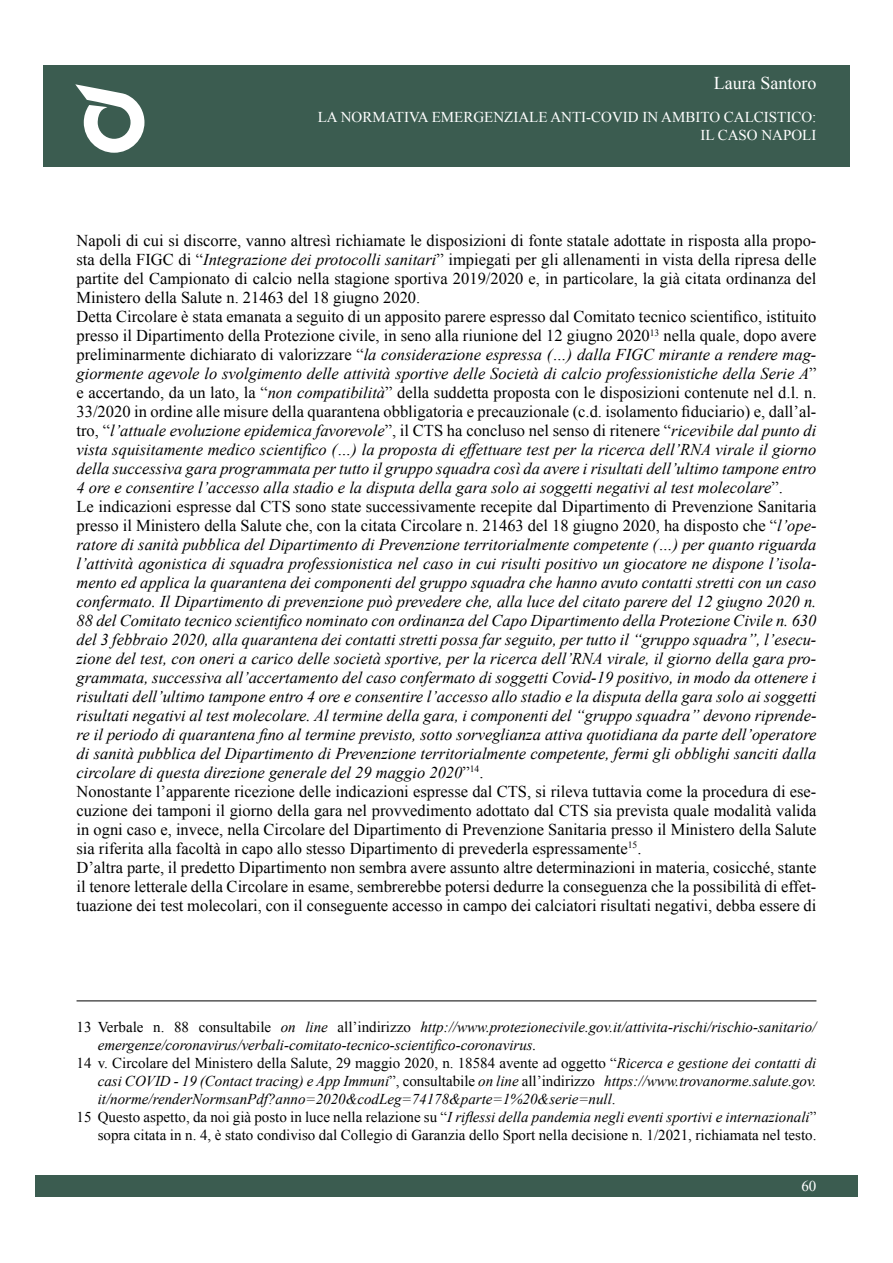
<style>
.page{position:relative;width:893px;height:1263px;background:#fff}
.page>*{position:absolute;margin:0;border:0;box-sizing:border-box;transform-origin:0 0}
.t1{font:18px "Times New Roman";color:#fff}
.t2{font:italic 16.5px/18.9px "Times New Roman";color:#000}
.t3{font:italic 15px "Times New Roman";color:#000}
.t4{font:15px "Times New Roman";color:#000}
.t5{font:15px/18px "Times New Roman";color:#fff;text-align:right}
.s1{font-style:normal}
.s2{font-style:italic}
</style>
<div class="page">
<div style="left:43px;top:65px;width:807px;height:102px;background:#3b5c50"></div>
<div style="left:35px;top:1175px;width:823px;height:22px;background:#3b5c50"></div>
<svg style="left:75px;top:84px;width:69px;height:69px"></svg>
<hr style="left:77px;top:1001px;width:739px;height:1px;background:#000">
<p class="t1" style="left:714px;top:71px;width:104px">Laura Santoro</p>
<p class="t5" style="left:318px;top:108px;width:500px">LA NORMATIVA EMERGENZIALE ANTI-COVID IN AMBITO CALCISTICO:<br>IL CASO NAPOLI</p>
<p class="t2" style="left:77px;top:231px;width:741px"><span class="s1">Napoli di cui si discorre, vanno altresì richiamate le disposizioni di fonte statale adottate in risposta alla propo&shy;sta della FIGC di “</span>Integrazione dei protocolli sanitari<span class="s1">” impiegati per gli allenamenti in vista della ripresa delle partite del Campionato di calcio nella stagione sportiva 2019/2020 e, in particolare, la già citata ordinanza del Ministero della Salute n. 21463 del 18 giugno 2020.<br>Detta Circolare è stata emanata a seguito di un apposito parere espresso dal Comitato tecnico scientifico, istituito presso il Dipartimento della Protezione civile, in seno alla riunione del 12 giugno 2020</span><sup>13</sup> <span class="s1">nella quale, dopo avere preliminarmente dichiarato di valorizzare “</span>la considerazione espressa (…) dalla FIGC mirante a rendere mag&shy;giormente agevole lo svolgimento delle attività sportive delle Società di calcio professionistiche della Serie A<span class="s1">” e accertando, da un lato, la “</span>non compatibilità<span class="s1">” della suddetta proposta con le disposizioni contenute nel d.l. n.<br>33/2020 in ordine alle misure della quarantena obbligatoria e precauzionale (c.d. isolamento fiduciario) e, dall’al&shy;tro, “</span>l’attuale evoluzione epidemica favorevole<span class="s1">”, il CTS ha concluso nel senso di ritenere “</span>ricevibile dal punto di vista squisitamente medico scientifico (…) la proposta di effettuare test per la ricerca dell’RNA virale il giorno della successiva gara programmata per tutto il gruppo squadra così da avere i risultati dell’ultimo tampone entro 4 ore e consentire l’accesso alla stadio e la disputa della gara solo ai soggetti negativi al test molecolare<span class="s1">”.<br>Le indicazioni espresse dal CTS sono state successivamente recepite dal Dipartimento di Prevenzione Sanitaria presso il Ministero della Salute che, con la citata Circolare n. 21463 del 18 giugno 2020, ha disposto che “</span>l’ope&shy;ratore di sanità pubblica del Dipartimento di Prevenzione territorialmente competente (…) per quanto riguarda l’attività agonistica di squadra professionistica nel caso in cui risulti positivo un giocatore ne dispone l’isola&shy;mento ed applica la quarantena dei componenti del gruppo squadra che hanno avuto contatti stretti con un caso confermato. Il Dipartimento di prevenzione può prevedere che, alla luce del citato parere del 12 giugno 2020 n.<br>88 del Comitato tecnico scientifico nominato con ordinanza del Capo Dipartimento della Protezione Civile n. 630 del 3 febbraio 2020, alla quarantena dei contatti stretti possa far seguito, per tutto il “gruppo squadra”, l’esecu&shy;zione del test, con oneri a carico delle società sportive, per la ricerca dell’RNA virale, il giorno della gara pro&shy;grammata, successiva all’accertamento del caso confermato di soggetti Covid-19 positivo, in modo da ottenere i risultati dell’ultimo tampone entro 4 ore e consentire l’accesso allo stadio e la disputa della gara solo ai soggetti risultati negativi al test molecolare. Al termine della gara, i componenti del “gruppo squadra” devono riprende&shy;re il periodo di quarantena fino al termine previsto, sotto sorveglianza attiva quotidiana da parte dell’operatore di sanità pubblica del Dipartimento di Prevenzione territorialmente competente, fermi gli obblighi sanciti dalla circolare di questa direzione generale del 29 maggio 2020<span class="s1">”</span><sup>14</sup><span class="s1">.<br>Nonostante l’apparente ricezione delle indicazioni espresse dal CTS, si rileva tuttavia come la procedura di ese&shy;cuzione dei tamponi il giorno della gara nel provvedimento adottato dal CTS sia prevista quale modalità valida in ogni caso e, invece, nella Circolare del Dipartimento di Prevenzione Sanitaria presso il Ministero della Salute sia riferita alla facoltà in capo allo stesso Dipartimento di prevederla espressamente</span><sup>15</sup><span class="s1">.<br>D’altra parte, il predetto Dipartimento non sembra avere assunto altre determinazioni in materia, cosicché, stante il tenore letterale della Circolare in esame, sembrerebbe potersi dedurre la conseguenza che la possibilità di effet&shy;tuazione dei test molecolari, con il conseguente accesso in campo dei calciatori risultati negativi, debba essere di</span></p>
<p class="t3" style="left:77px;top:1016px;width:741px"><span class="s1">13 Verbale n. 88 consultabile</span> on line <span class="s1">all’indirizzo</span> http://www.protezionecivile.gov.it/attivita-rischi/rischio-sanitario/</p>
<p class="t3" style="left:98px;top:1034px;width:440px">emergenze/coronavirus/verbali-comitato-tecnico-scientifico-coronavirus.</p>
<p class="t4" style="left:77px;top:1052px;width:741px">14 v. Circolare del Ministero della Salute, 29 maggio 2020, n. 18584 avente ad oggetto “<span class="s2">Ricerca e gestione dei contatti di</span></p>
<p class="t3" style="left:98px;top:1070px;width:720px">casi COVID - 19 (Contact tracing) e App Immuni<span class="s1">”, consultabile</span> on line <span class="s1">all’indirizzo</span> https://www.trovanorme.salute.gov.</p>
<p class="t3" style="left:98px;top:1088px;width:519px">it/norme/renderNormsanPdf?anno=2020&amp;codLeg=74178&amp;parte=1%20&amp;serie=null<span class="s1">.</span></p>
<p class="t3" style="left:77px;top:1106px;width:741px"><span class="s1">15 Questo aspetto, da noi già posto in luce nella relazione su “</span>I riflessi della pandemia negli eventi sportivi e internazionali<span class="s1">”</span></p>
<p class="t4" style="left:98px;top:1124px;width:720px">sopra citata in n. 4, è stato condiviso dal Collegio di Garanzia dello Sport nella decisione n. 1/2021, richiamata nel testo.</p>
<p class="t5" style="left:801px;top:1177px;width:16px">60</p>
</div>
